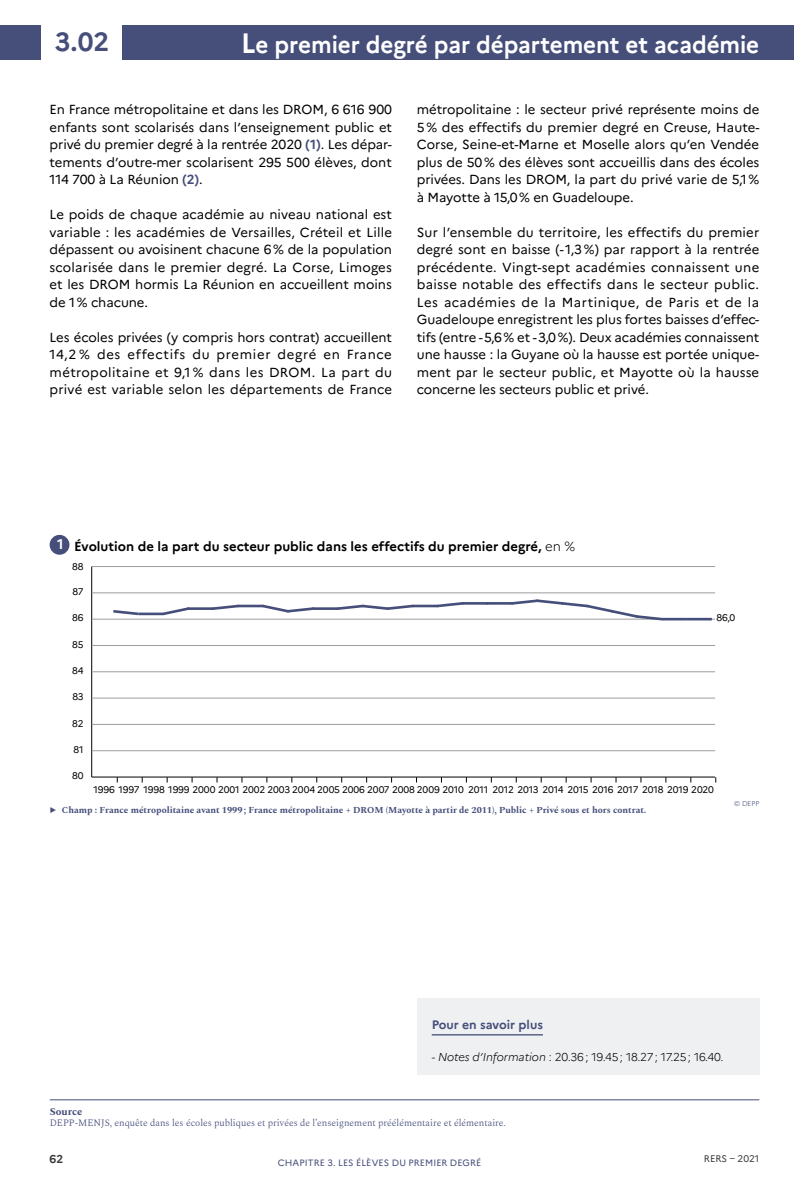
<style>
.page{position:relative;width:794px;height:1191px;background:#fff}
.page>*{position:absolute;margin:0;border:0;box-sizing:border-box;transform-origin:0 0}
.N__page_fiche{font:700 26.25px "Marianne";color:#464e7a}
.Titre_fiche{font:700 23.62px "Marianne";letter-spacing:-.005em;color:#fff;scale:.95 1}
.N__figure{font:700 14px "Marianne";color:#fff}
.texte_courant{font:13.12px/17.5px "Marianne";letter-spacing:-.005em;color:#000;text-align:justify}
.titre_figure{font:700 13.12px "Marianne";color:#000}
.titre_Pour_en_savoir{font:700 12.25px "Marianne";color:#464e7a}
.t1{font:300 11.38px "Marianne";letter-spacing:-.01em;color:#000}
.t2{font:700 11.38px "Marianne";color:#3c3c3b}
.titre_Source{font:700 10.5px "Spectral";color:#464e7a}
.t3{font:9.62px "Marianne";letter-spacing:-.01em;color:#000}
.txt_sources{font:300 9.62px "Spectral";color:#464e7a}
.t4{font:9.62px "Marianne";letter-spacing:-.005em;color:#3c3c3b}
.t5{font:700 9.1px "Spectral";color:#464e7a}
.t6{font:9.1px "Marianne";letter-spacing:.01em;color:#464e7a}
.figure_et_tableaux{font:300 7px "Marianne";color:#464e7a}
.s1{font-size:28px}
.s2{font-weight:700;color:#464e7a}
.s3{font-weight:300}
.s4{font-style:italic}
</style>
<div class="page">
<div style="left:0;top:25px;width:794px;height:35px;background:#464e7a"></div>
<div style="left:417px;top:998px;width:342px;height:76px;background:#eef0f2"></div>
<hr style="left:432px;top:1034px;width:111px;height:1px;background:#464e7a">
<div style="left:42px;top:19px;width:80px;height:44px;background:#fff"></div>
<hr style="left:50px;top:1099px;width:709px;height:1px;background:#464e7a">
<div style="left:50px;top:535px;width:19px;height:20px;background:#464e7a;border-radius:50%"></div>
<hr style="left:92px;top:776px;width:623px;height:1px;background:#000">
<hr style="left:91px;top:566px;width:1px;height:211px;background:#000">
<hr style="left:92px;top:750px;width:623px;height:1px;background:#9d9d9c">
<hr style="left:92px;top:724px;width:623px;height:1px;background:#9d9d9c">
<hr style="left:92px;top:698px;width:623px;height:1px;background:#9d9d9c">
<hr style="left:92px;top:671px;width:623px;height:1px;background:#9d9d9c">
<hr style="left:92px;top:645px;width:623px;height:1px;background:#9d9d9c">
<hr style="left:92px;top:619px;width:623px;height:1px;background:#9d9d9c">
<hr style="left:92px;top:592px;width:623px;height:1px;background:#9d9d9c">
<hr style="left:92px;top:566px;width:623px;height:1px;background:#9d9d9c">
<svg style="left:113px;top:610px;width:28px;height:6px"></svg>
<hr style="left:138px;top:612px;width:25px;height:3px;background:#464e7a">
<svg style="left:160px;top:607px;width:28px;height:9px"></svg>
<hr style="left:188px;top:607px;width:25px;height:3px;background:#464e7a">
<svg style="left:210px;top:604px;width:31px;height:6px"></svg>
<hr style="left:238px;top:604px;width:25px;height:3px;background:#464e7a">
<svg style="left:260px;top:604px;width:53px;height:9px"></svg>
<hr style="left:313px;top:607px;width:25px;height:3px;background:#464e7a">
<svg style="left:335px;top:604px;width:80px;height:6px"></svg>
<hr style="left:412px;top:604px;width:25px;height:3px;background:#464e7a">
<svg style="left:434px;top:602px;width:31px;height:6px"></svg>
<hr style="left:462px;top:602px;width:25px;height:2px;background:#464e7a">
<hr style="left:487px;top:602px;width:25px;height:2px;background:#464e7a">
<svg style="left:509px;top:599px;width:156px;height:22px"></svg>
<hr style="left:662px;top:618px;width:25px;height:2px;background:#464e7a">
<hr style="left:687px;top:618px;width:25px;height:2px;background:#464e7a">
<p class="N__page_fiche" style="left:55px;top:26px;width:56px">3.02</p>
<p class="Titre_fiche" style="left:241px;top:30px;width:547px"><span class="s1">L</span>e premier degré par département et académie</p>
<p class="texte_courant" style="left:50px;top:101px;width:344px">En France métropolitaine et dans les D ROM, 6 616 900 enfants sont scolarisés dans l’enseignement public et privé du premier degré à la rentrée 2020 <span class="s2">(1)</span>. Les dépar&shy;tements d’outre-mer scolarisent 295 500 élèves, dont 114 700 à La Réunion <span class="s2">(2)</span>.</p>
<p class="texte_courant" style="left:50px;top:206px;width:344px">Le poids de chaque académie au niveau national est variable : les académies de Versailles, Créteil et Lille dépassent ou avoisinent chacune 6% de la population scolarisée dans le premier degré. La Corse, Limoges et les D ROM hormis La Réunion en accueillent moins de 1% chacune.</p>
<p class="texte_courant" style="left:50px;top:328px;width:344px">Les écoles privées (y compris hors contrat) accueillent 14,2 % des effectifs du premier degré en France métropolitaine et 9,1 % dans les D ROM . La part du privé est variable selon les départements de France</p>
<p class="texte_courant" style="left:417px;top:101px;width:344px">métropolitaine : le secteur privé représente moins de 5% des effectifs du premier degré en Creuse, Haute-Corse, Seine-et-M arne et Moselle alors qu’en Vendée plus de 50% des élèves sont accueillis dans des écoles privées. Dans les D ROM , la part du privé varie de 5,1% à M ayotte à 15,0% en Guadeloupe.</p>
<p class="texte_courant" style="left:417px;top:223px;width:344px">Sur l’ensemble du territoire, les effectifs du premier degré sont en baisse (-1,3%) par rapport à la rentrée précédente. Vingt-sept académies connaissent une baisse notable des effectifs dans le secteur public.<br>Les académies de la M artinique, de Paris et de la Guadeloupe enregistrent les plus fortes baisses d’effec&shy;tifs (entre -5,6% et -3,0%). Deux académies connaissent une hausse : la Guyane où la hausse est portée unique&shy;ment par le secteur public, et M ayotte où la hausse concerne les secteurs public et privé.</p>
<p class="N__figure" style="left:57px;top:536px;width:8px">1</p>
<p class="titre_figure" style="left:74px;top:538px;width:502px">Évolution de la part du secteur public dans les effectifs du premier degré, <span class="s3">en %</span></p>
<p class="t3" style="left:72px;top:560px;width:13px">88</p>
<p class="t3" style="left:72px;top:585px;width:13px">87</p>
<p class="t3" style="left:72px;top:612px;width:13px">86</p>
<p class="t3" style="left:72px;top:638px;width:13px">85</p>
<p class="t3" style="left:72px;top:664px;width:13px">84</p>
<p class="t3" style="left:72px;top:691px;width:13px">83</p>
<p class="t3" style="left:72px;top:717px;width:13px">82</p>
<p class="t3" style="left:73px;top:743px;width:12px">81</p>
<p class="t3" style="left:72px;top:770px;width:13px">80</p>
<p class="t3" style="left:716px;top:611px;width:20px">86,0</p>
<p class="t3" style="left:93px;top:784px;width:622px">1996 1997 1998 1999 2000 2001 2002 2003 2004 2005 2006 2007 2008 2009 2010 2011 2012 2013 2014 2015 2016 2017 2018 2019 2020</p>
<p class="t5" style="left:50px;top:803px;width:598px">▶ Champ : France métropolitaine avant 1999 ; France métropolitaine + DROM (Mayotte à partir de 2011), Public + Privé sous et hors contrat.</p>
<p class="figure_et_tableaux" style="left:734px;top:799px;width:27px">© DEPP</p>
<p class="titre_Pour_en_savoir" style="left:432px;top:1017px;width:113px">Pour en savoir plus</p>
<p class="t1" style="left:432px;top:1049px;width:293px">- <span class="s4">Notes d’Information</span> : 20.36; 19.45; 18.27; 17.25; 16.40.</p>
<p class="titre_Source" style="left:50px;top:1103px;width:34px">Source</p>
<p class="txt_sources" style="left:50px;top:1116px;width:457px">DEPP-MENJS, enquête dans les écoles publiques et privées de l’enseignement préélémentaire et élémentaire.</p>
<p class="t2" style="left:50px;top:1152px;width:15px">62</p>
<p class="t6" style="left:278px;top:1157px;width:137px">CHAPITRE 3. Les élèves du pre</p>
<p class="t6" style="left:425px;top:1157px;width:14px">mier</p>
<p class="t6" style="left:450px;top:1157px;width:33px">degré</p>
<p class="t4" style="left:704px;top:1153px;width:57px">RERS – 2021</p>
</div>
